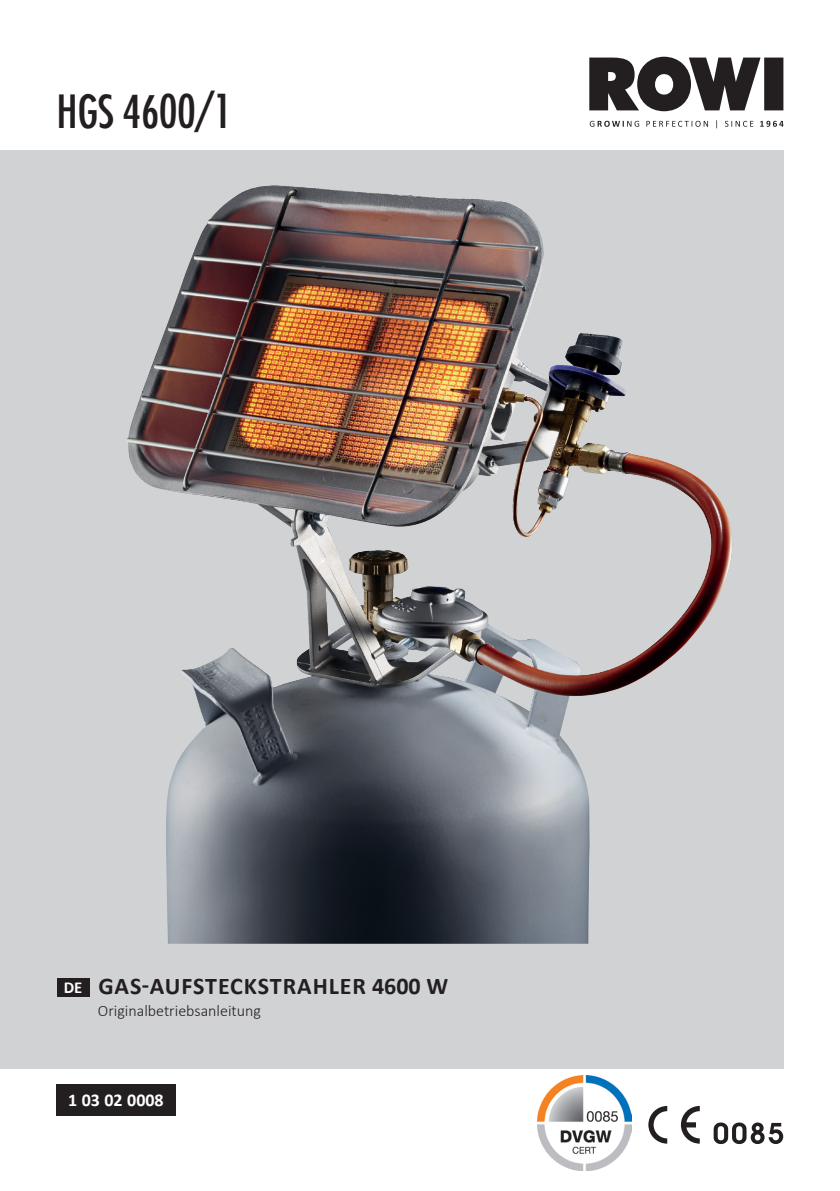
<style>
.page{position:relative;width:840px;height:1191px;background:#fff}
.page>*{position:absolute;margin:0;border:0;box-sizing:border-box;transform-origin:0 0}
.t1{font:condensed 44.4px "Futura";color:#231f20}
.t2{font:700 24px "Calibri";letter-spacing:.04em;color:#231f20}
.t3{font:700 18px "Calibri";color:#fff}
.t4{font:700 16.6px "Calibri";color:#fff}
.t5{font:300 16px "Calibri";color:#231f20}
</style>
<div class="page">
<div style="left:0;top:150px;width:782px;height:919px;background:#d1d2d4"></div>
<div style="left:57px;top:978px;width:32px;height:18px;background:#231f20"></div>
<div style="left:57px;top:1084px;width:119px;height:32px;background:#231f20"></div>
<svg style="left:589px;top:57px;width:194px;height:54px"></svg>
<svg style="left:589px;top:121px;width:50px;height:6px"></svg>
<svg style="left:646px;top:121px;width:61px;height:6px"></svg>
<svg style="left:725px;top:121px;width:28px;height:6px"></svg>
<svg style="left:760px;top:121px;width:23px;height:6px"></svg>
<img style="left:127px;top:185px;width:604px;height:758px">
<svg style="left:680px;top:1106px;width:19px;height:37px"></svg>
<svg style="left:648px;top:1106px;width:19px;height:37px"></svg>
<svg style="left:713px;top:1122px;width:69px;height:22px"></svg>
<img style="left:537px;top:1075px;width:94px;height:95px">
<h1 class="t1" style="left:57px;top:84px;width:176px">HGS 4600/1</h1>
<p class="t4" style="left:64px;top:975px;width:20px">DE</p>
<p class="t2" style="left:98px;top:969px;width:351px">GAS-AUFSTECKSTRAHLER 4600 W</p>
<p class="t5" style="left:98px;top:1001px;width:164px">Originalbetriebsanleitung</p>
<p class="t3" style="left:68px;top:1087px;width:97px">1 03 02 0008</p>
</div>
